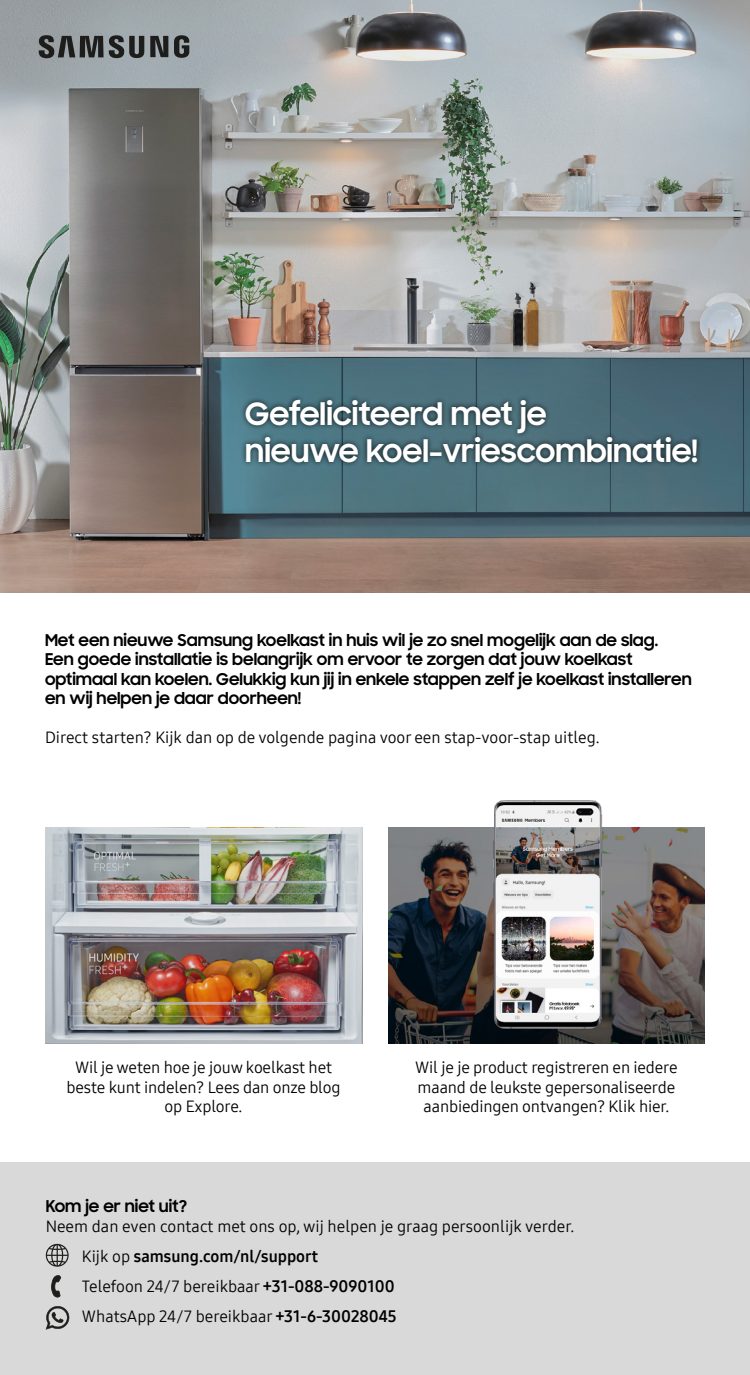
<style>
.page{position:relative;width:750px;height:1375px;background:#fff}
.page>*{position:absolute;margin:0;border:0;box-sizing:border-box;transform-origin:0 0}
.t1{font:700 30.75px "Samsung Sharp Sans";color:#fff}
.t2{font:16.25px/19.5px "Samsung One 400";letter-spacing:-.01em;color:#000;text-align:center}
.t3{font:700 16.25px/19.5px "Samsung Sharp Sans";color:#000}
.t4{font:16.25px "Samsung One 700";color:#000}
.s1{font-family:"Samsung One 400"}
.s2{font-family:"Samsung One 700"}
</style>
<div class="page">
<img style="left:0;top:0;width:750px;height:592px">
<svg style="left:39px;top:35px;width:150px;height:23px"></svg>
<div style="left:241px;top:395px;width:462px;height:74px;background:#000;opacity:.75"></div>
<img style="left:388px;top:828px;width:317px;height:215px">
<img style="left:464px;top:801px;width:192px;height:232px">
<img style="left:46px;top:828px;width:316px;height:215px">
<div style="left:0;top:1162px;width:750px;height:213px;background:#d9d9d9"></div>
<svg style="left:46px;top:1244px;width:23px;height:23px"></svg>
<svg style="left:46px;top:1306px;width:23px;height:24px"></svg>
<svg style="left:51px;top:1275px;width:10px;height:23px"></svg>
<p class="t1" style="left:245px;top:391px;width:303px">Gefeliciteerd met je</p>
<p class="t1" style="left:245px;top:428px;width:454px">nieuwe koel-vriescombinatie!</p>
<p class="t3" style="left:45px;top:629px;width:615px">Met een nieuwe Samsung koelkast in huis wil je zo snel mogelijk aan de slag.</p>
<p class="t3" style="left:45px;top:649px;width:648px">Een goede installatie is belangrijk om ervoor te zorgen dat jouw koelkast optimaal kan koelen. Gelukkig kun jij in enkele stappen zelf je koelkast installeren en wij helpen je daar doorheen!</p>
<p class="t2" style="left:45px;top:728px;width:556px">Direct starten? Kijk dan op de volgende pagina voor een stap-voor-stap uitleg.</p>
<p class="t2" style="left:67px;top:1058px;width:276px">Wil je weten hoe je jouw koelkast het beste kunt indelen? Lees dan onze blog op Explore.</p>
<p class="t2" style="left:415px;top:1058px;width:264px">Wil je je product registreren en iedere maand de leukste gepersonaliseerde aanbiedingen ontvangen? Klik hier.</p>
<p class="t3" style="left:46px;top:1196px;width:143px">Kom je er niet uit?</p>
<p class="t2" style="left:46px;top:1216px;width:530px">Neem dan even contact met ons op, wij helpen je graag persoonlijk verder.</p>
<p class="t4" style="left:82px;top:1245px;width:238px"><span class="s1">Kijk op</span> samsung.com/nl/support</p>
<p class="t2" style="left:82px;top:1276px;width:314px">Telefoon 24/7 bereikbaar <span class="s2">+31-088-9090100</span></p>
<p class="t2" style="left:82px;top:1306px;width:316px">WhatsApp 24/7 bereikbaar <span class="s2">+31-6-30028045</span></p>
</div>
